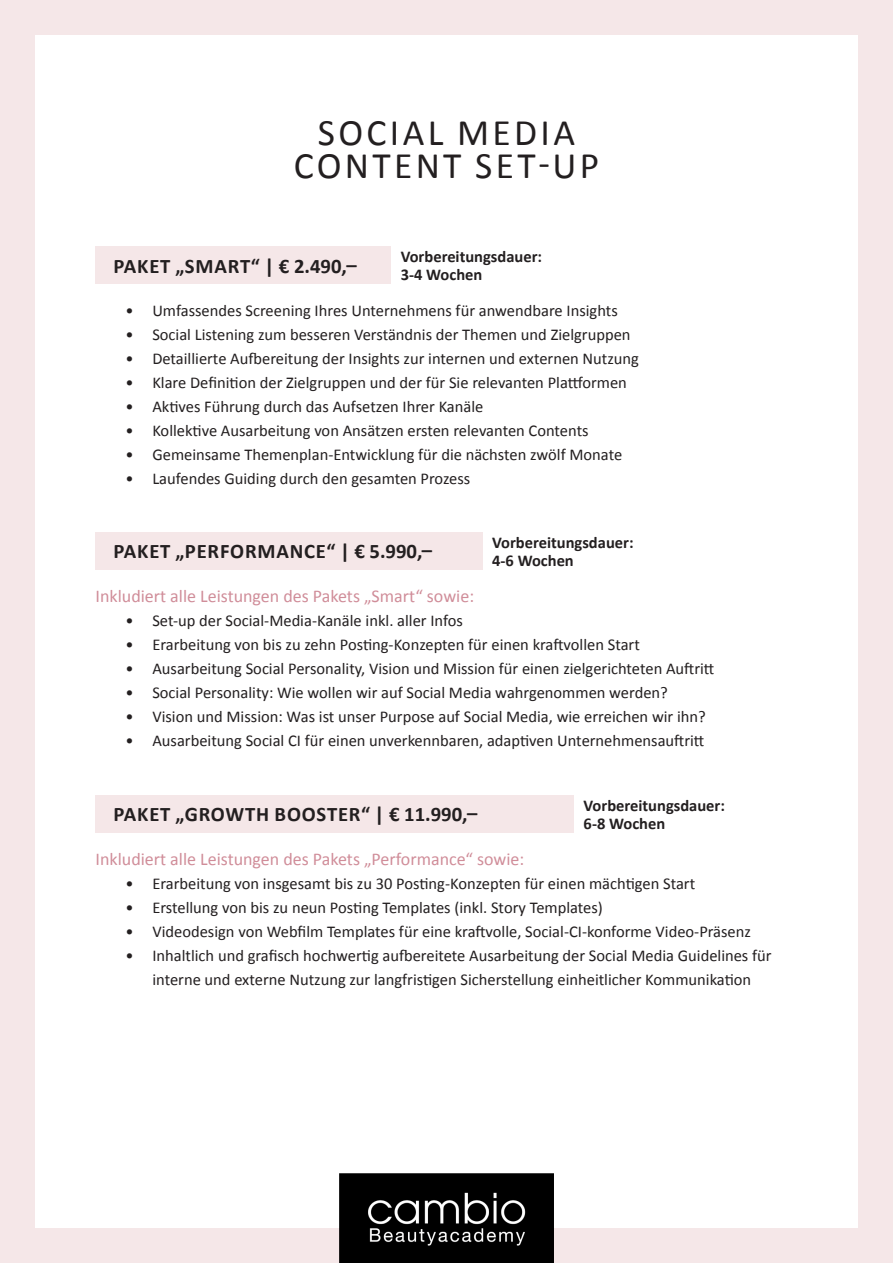
<style>
.page{position:relative;width:893px;height:1263px;background:#fff}
.page>*{position:absolute;margin:0;border:0;box-sizing:border-box;transform-origin:0 0}
.Überschrift_1{font:37.5px "Calibri";letter-spacing:.09em;color:#231f20}
.Text{font:700 20.7px "Calibri";letter-spacing:.04em;color:#231f20}
.Text-2{font:18px "Calibri";color:#d08d99}
.t1{font:16.5px/24px "Calibri";color:#231f20;text-align:center}
.Text-3{font:700 16.5px "Calibri";color:#231f20}
</style>
<div class="page">
<div style="left:0;top:0;width:893px;height:34px;background:#f5e7e8"></div>
<div style="left:0;top:0;width:34px;height:1263px;background:#f5e7e8"></div>
<div style="left:859px;top:0;width:34px;height:1263px;background:#f5e7e8"></div>
<div style="left:0;top:1229px;width:893px;height:34px;background:#f5e7e8"></div>
<img style="left:340px;top:1174px;width:213px;height:89px">
<div style="left:96px;top:795px;width:478px;height:37px;background:#f5e7e8"></div>
<div style="left:96px;top:246px;width:295px;height:38px;background:#f5e7e8"></div>
<div style="left:96px;top:532px;width:387px;height:37px;background:#f5e7e8"></div>
<p class="Überschrift_1" style="left:318px;top:107px;width:259px">SOCIAL MEDIA</p>
<p class="Überschrift_1" style="left:294px;top:140px;width:307px">CONTENT SET-UP</p>
<p class="Text" style="left:113px;top:251px;width:245px">PAKET „SMART“ | € 2.490,–</p>
<p class="Text-3" style="left:401px;top:245px;width:143px">Vorbereitungsdauer:</p>
<p class="Text-3" style="left:401px;top:263px;width:83px">3-4 Wochen</p>
<p class="t1" style="left:125px;top:298px;width:494px">• Umfassendes Screening Ihres Unternehmens für anwendbare Insights</p>
<p class="t1" style="left:125px;top:322px;width:507px">• Social Listening zum besseren Verständnis der Themen und Zielgruppen</p>
<p class="t1" style="left:125px;top:346px;width:515px">• Detaillierte Aufbereitung der Insights zur internen und externen Nutzung</p>
<p class="t1" style="left:125px;top:370px;width:503px">• Klare Definition der Zielgruppen und der für Sie relevanten Plattformen</p>
<p class="t1" style="left:125px;top:394px;width:360px">• Aktives Führung durch das Aufsetzen Ihrer Kanäle</p>
<p class="t1" style="left:125px;top:418px;width:465px">• Kollektive Ausarbeitung von Ansätzen ersten relevanten Contents</p>
<p class="t1" style="left:125px;top:442px;width:498px">• Gemeinsame Themenplan-Entwicklung für die nächsten zwölf Monate</p>
<p class="t1" style="left:125px;top:466px;width:347px">• Laufendes Guiding durch den gesamten Prozess</p>
<p class="Text" style="left:113px;top:537px;width:320px">PAKET „PERFORMANCE“ | € 5.990,–</p>
<p class="Text-3" style="left:492px;top:531px;width:143px">Vorbereitungsdauer:</p>
<p class="Text-3" style="left:492px;top:549px;width:83px">4-6 Wochen</p>
<p class="Text-2" style="left:96px;top:584px;width:380px">Inkludiert alle Leistungen des Pakets „Smart“ sowie:</p>
<p class="t1" style="left:125px;top:608px;width:339px">• Set-up der Social-Media-Kanäle inkl. aller Infos</p>
<p class="t1" style="left:125px;top:632px;width:516px">• Erarbeitung von bis zu zehn Posting-Konzepten für einen kraftvollen Start</p>
<p class="t1" style="left:125px;top:656px;width:591px">• Ausarbeitung Social Personality, Vision und Mission für einen zielgerichteten Auftritt</p>
<p class="t1" style="left:125px;top:680px;width:544px">• Social Personality: Wie wollen wir auf Social Media wahrgenommen werden?</p>
<p class="t1" style="left:125px;top:704px;width:582px">• Vision und Mission: Was ist unser Purpose auf Social Media, wie erreichen wir ihn?</p>
<p class="t1" style="left:125px;top:728px;width:581px">• Ausarbeitung Social CI für einen unverkennbaren, adaptiven Unternehmensauftritt</p>
<p class="Text" style="left:113px;top:800px;width:365px">PAKET „GROWTH BOOSTER“ | € 11.990,–</p>
<p class="Text-3" style="left:584px;top:793px;width:143px">Vorbereitungsdauer:</p>
<p class="Text-3" style="left:584px;top:811px;width:83px">6-8 Wochen</p>
<p class="Text-2" style="left:96px;top:847px;width:430px">Inkludiert alle Leistungen des Pakets „Performance“ sowie:</p>
<p class="t1" style="left:125px;top:871px;width:571px">• Erarbeitung von insgesamt bis zu 30 Posting-Konzepten für einen mächtigen Start</p>
<p class="t1" style="left:125px;top:895px;width:479px">• Erstellung von bis zu neun Posting Templates (inkl. Story Templates)</p>
<p class="t1" style="left:125px;top:919px;width:627px">• Videodesign von Webfilm Templates für eine kraftvolle, Social-CI-konforme Video-Präsenz</p>
<p class="t1" style="left:125px;top:943px;width:648px">• Inhaltlich und grafisch hochwertig aufbereitete Ausarbeitung der Social Media Guidelines für interne und externe Nutzung zur langfristigen Sicherstellung einheitlicher Kommunikation</p>
</div>
